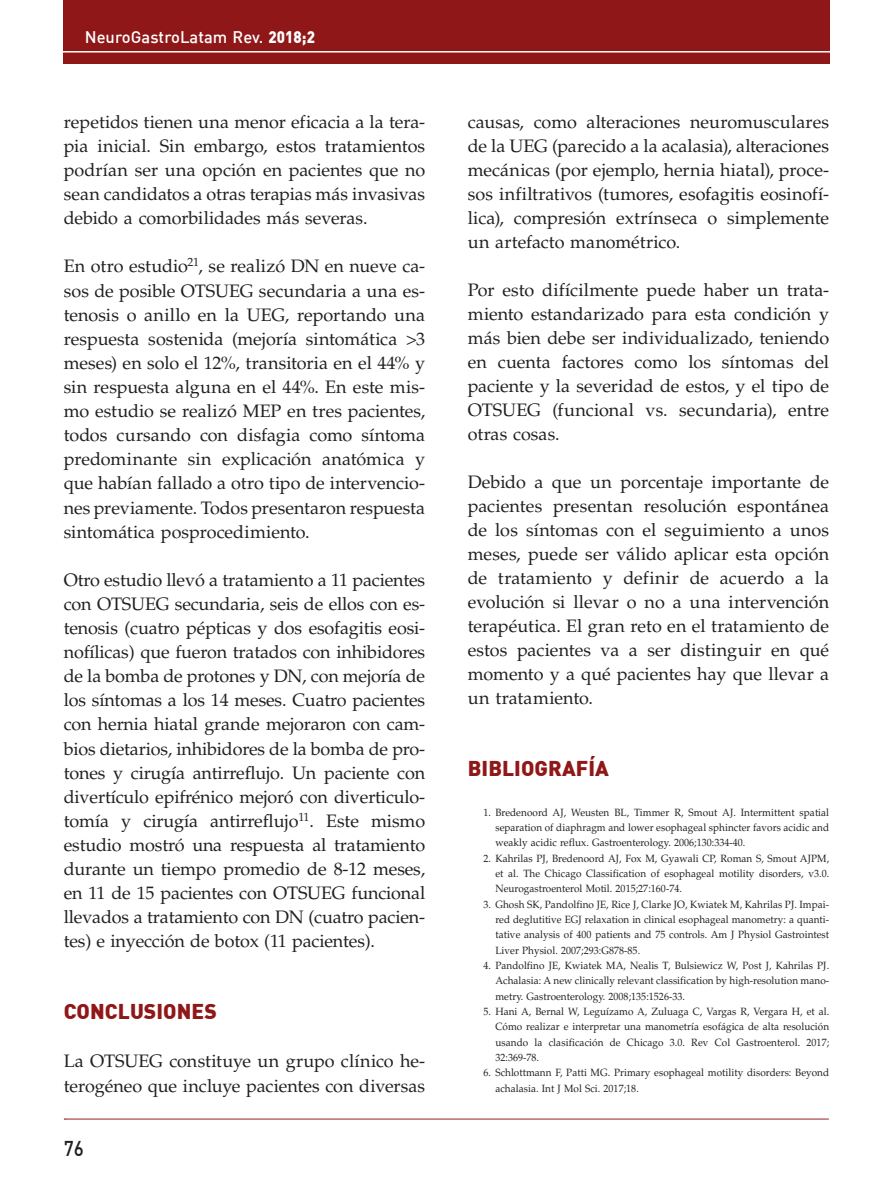
<style>
.page{position:relative;width:893px;height:1191px;background:#fff}
.page>*{position:absolute;margin:0;border:0;box-sizing:border-box;transform-origin:0 0}
.t1{font:900 21px "DIN";letter-spacing:.005em;color:#901717}
.t2{font:500 21px "DIN";color:#231f20;scale:.9 1}
.t3{font:18px/24.2px "Palatino LT Std";letter-spacing:-.005em;color:#231f20;text-align:justify}
.t4{font:500 16.5px "DIN";letter-spacing:.005em;color:#fff}
.t5{font:10.5px/15.3px "Palatino LT Std";letter-spacing:.005em;color:#231f20;text-align:justify;scale:.95 1}
.s1{font-weight:900}
</style>
<div class="page">
<div style="left:59px;top:1115px;width:772px;height:6px;background:#901717;opacity:.4"></div>
<div style="left:63px;top:0;width:767px;height:64px;background:#901717"></div>
<hr style="left:59px;top:51px;width:775px;height:2px;background:#fff">
<p class="t4" style="left:85px;top:26px;width:232px">NeuroGastroLatam Rev. <span class="s1">2018;2</span></p>
<p class="t3" style="left:64px;top:110px;width:363px">repetidos tienen una menor eficacia a la tera&shy;pia inicial. Sin embargo, estos tratamientos podrían ser una opción en pacientes que no sean candidatos a otras terapias más invasivas debido a comorbilidades más severas.</p>
<p class="t3" style="left:64px;top:254px;width:363px">En otro estudio<sup>21</sup>, se realizó DN en nueve ca&shy;sos de posible OTSUEG secundaria a una es&shy;tenosis o anillo en la UEG, reportando una respuesta sostenida (mejoría sintomática &gt;3 meses) en solo el 12%, transitoria en el 44% y sin respuesta alguna en el 44%. En este mis&shy;mo estudio se realizó MEP en tres pacientes, todos cursando con disfagia como síntoma predominante sin explicación anatómica y que habían fallado a otro tipo de intervencio&shy;nes previamente. Todos presentaron respuesta sintomática posprocedimiento.</p>
<p class="t3" style="left:64px;top:568px;width:363px">Otro estudio llevó a tratamiento a 11 pacientes con OTSUEG secundaria, seis de ellos con es&shy;tenosis (cuatro pépticas y dos esofagitis eosi&shy;nofílicas) que fueron tratados con inhibidores de la bomba de protones y DN, con mejoría de los síntomas a los 14 meses. Cuatro pacientes con hernia hiatal grande mejoraron con cam&shy;bios dietarios, inhibidores de la bomba de pro&shy;tones y cirugía antirreflujo. Un paciente con divertículo epifrénico mejoró con diverticulo&shy;tomía y cirugía antirreflujo<sup>11</sup>. Este mismo estudio mostró una respuesta al tratamiento durante un tiempo promedio de 8-12 meses, en 11 de 15 pacientes con OTSUEG funcional llevados a tratamiento con DN (cuatro pacien&shy;tes) e inyección de botox (11 pacientes).</p>
<p class="t1" style="left:64px;top:997px;width:127px">CONCLUSIONES</p>
<p class="t3" style="left:64px;top:1049px;width:363px">La OTSUEG constituye un grupo clínico he&shy;terogéneo que incluye pacientes con diversas</p>
<p class="t2" style="left:64px;top:1135px;width:24px">76</p>
<p class="t3" style="left:468px;top:110px;width:363px">causas, como alteraciones neuromusculares de la UEG (parecido a la acalasia), alteraciones mecánicas (por ejemplo, hernia hiatal), proce&shy;sos infiltrativos (tumores, esofagitis eosinofí&shy;lica), compresión extrínseca o simplemente un artefacto manométrico.</p>
<p class="t3" style="left:468px;top:278px;width:363px">Por esto difícilmente puede haber un trata&shy;miento estandarizado para esta condición y más bien debe ser individualizado, teniendo en cuenta factores como los síntomas del paciente y la severidad de estos, y el tipo de OTSUEG (funcional vs. secundaria), entre otras cosas.</p>
<p class="t3" style="left:468px;top:470px;width:363px">Debido a que un porcentaje importante de pacientes presentan resolución espontánea de los síntomas con el seguimiento a unos meses, puede ser válido aplicar esta opción de tratamiento y definir de acuerdo a la evolución si llevar o no a una intervención terapéutica. El gran reto en el tratamiento de estos pacientes va a ser distinguir en qué momento y a qué pacientes hay que llevar a un tratamiento.</p>
<p class="t1" style="left:468px;top:754px;width:143px">BIBLIOGRAFÍA</p>
<p class="t5" style="left:495px;top:804px;width:353px;text-indent:-12px">1. Bredenoord AJ, Weusten BL, Timmer R, Smout AJ. Intermittent spatial separation of diaphragm and lower esophageal sphincter favors acidic and weakly acidic reflux. Gastroenterology. 2006;130:334-40.</p>
<p class="t5" style="left:495px;top:850px;width:353px;text-indent:-12px">2. Kahrilas PJ, Bredenoord AJ, Fox M, Gyawali CP, Roman S, Smout AJPM, et al. The Chicago Classification of esophageal motility disorders, v3.0.<br>Neurogastroenterol Motil. 2015;27:160-74.</p>
<p class="t5" style="left:495px;top:896px;width:353px;text-indent:-12px">3. Ghosh SK, Pandolfino JE, Rice J, Clarke JO, Kwiatek M, Kahrilas PJ. Impai&shy;red deglutitive EGJ relaxation in clinical esophageal manometry: a quanti&shy;tative analysis of 400 patients and 75 controls. Am J Physiol Gastrointest Liver Physiol. 2007;293:G878-85.</p>
<p class="t5" style="left:495px;top:957px;width:353px;text-indent:-12px">4. Pandolfino JE, Kwiatek MA, Nealis T, Bulsiewicz W, Post J, Kahrilas PJ.<br>Achalasia: A new clinically relevant classification by high-resolution mano&shy;metry. Gastroenterology. 2008;135:1526-33.</p>
<p class="t5" style="left:495px;top:1003px;width:353px;text-indent:-12px">5. Hani A, Bernal W, Leguízamo A, Zuluaga C, Vargas R, Vergara H, et al.<br>Cómo realizar e interpretar una manometría esofágica de alta resolución usando la clasificación de Chicago 3.0. Rev Col Gastroenterol. 2017; 32:369-78.</p>
<p class="t5" style="left:495px;top:1065px;width:353px;text-indent:-12px">6. Schlottmann F, Patti MG. Primary esophageal motility disorders: Beyond achalasia. Int J Mol Sci. 2017;18.</p>
</div>
